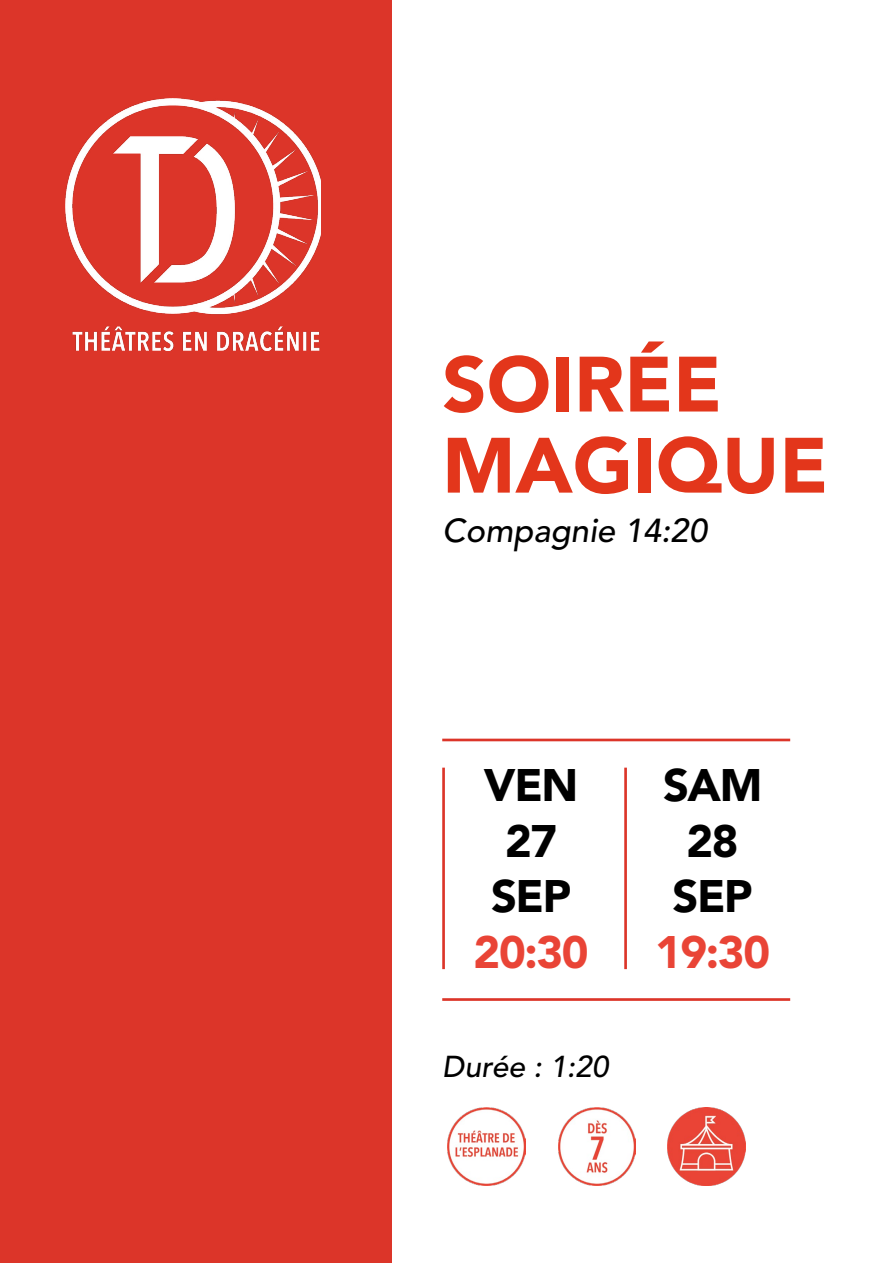
<style>
.page{position:relative;width:893px;height:1263px;background:#fff}
.page>*{position:absolute;margin:0;border:0;box-sizing:border-box;transform-origin:0 0}
.t1{font:900 77.4px/81.2px "Avenir LT Pro";color:#e3361b}
.t2{font:900 45.15px/55.8px "Avenir LT Pro";letter-spacing:-.03em;color:#000;text-align:center}
.t3{font:900 45.15px "Avenir LT Pro";letter-spacing:-.03em;color:#e94436}
.t4{font:italic 500 33px "Avenir LT Pro";color:#000}
.t5{font:italic 500 30px "Avenir LT Pro";color:#000}
</style>
<div class="page">
<hr style="left:442px;top:739px;width:348px;height:2px;background:#dc3529">
<hr style="left:442px;top:998px;width:348px;height:3px;background:#dc3529">
<div style="left:0;top:0;width:391px;height:1263px;background:#dc3529"></div>
<img style="left:65px;top:99px;width:255px;height:251px">
<hr style="left:442px;top:768px;width:3px;height:201px;background:#dc3529">
<hr style="left:624px;top:768px;width:3px;height:201px;background:#dc3529">
<img style="left:448px;top:1108px;width:77px;height:77px">
<img style="left:558px;top:1108px;width:77px;height:77px">
<img style="left:668px;top:1108px;width:77px;height:77px">
<h1 class="t1" style="left:442px;top:344px;width:387px">SOIRÉE<br>MAGIQUE</h1>
<p class="t4" style="left:442px;top:511px;width:266px">Compagnie 14:20</p>
<p class="t2" style="left:484px;top:757px;width:96px">VEN<br>27<br>SEP</p>
<p class="t3" style="left:474px;top:925px;width:116px">20:30</p>
<p class="t5" style="left:442px;top:1048px;width:168px">Durée : 1:20</p>
<p class="t2" style="left:663px;top:757px;width:101px">SAM<br>28<br>SEP</p>
<p class="t3" style="left:655px;top:925px;width:116px">19:30</p>
</div>
